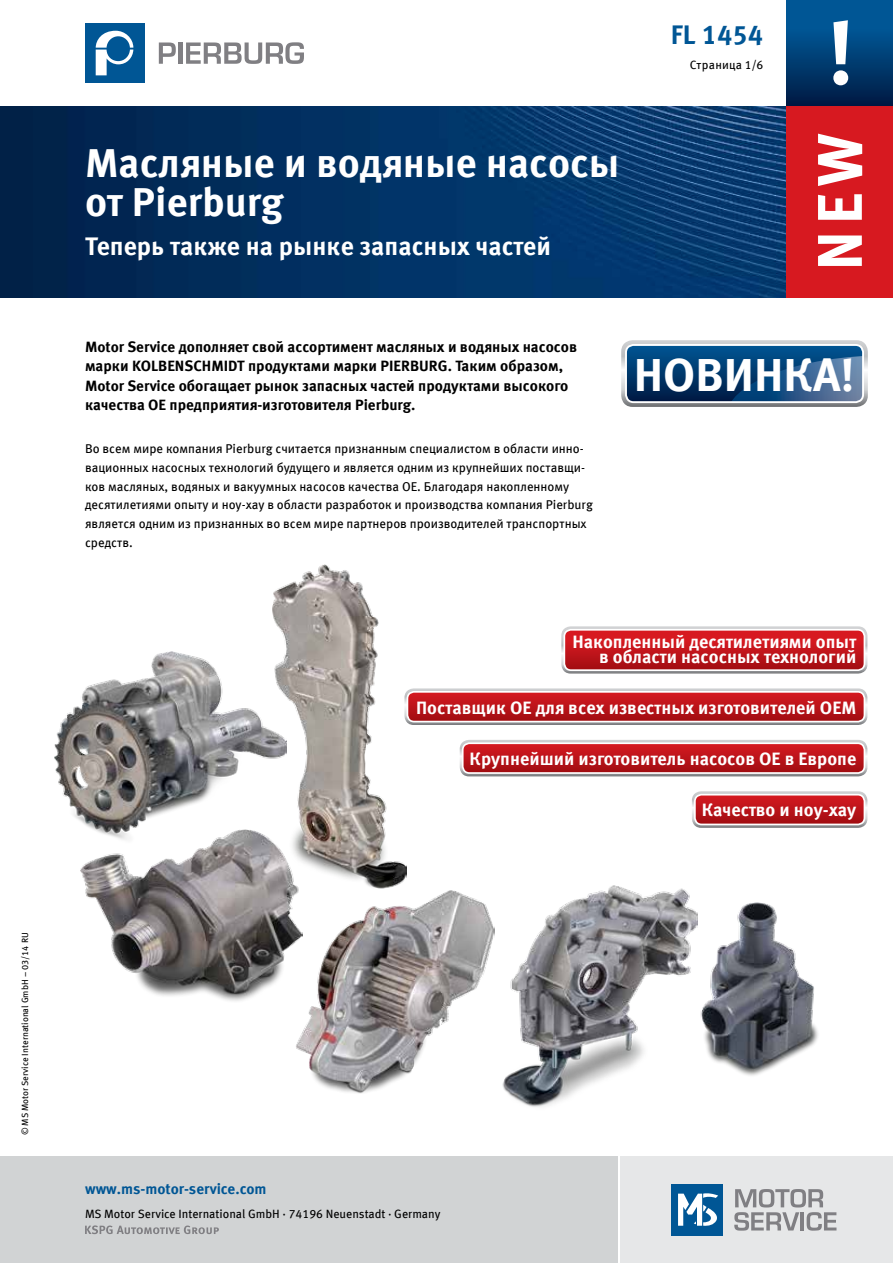
<style>
.page{position:relative;width:893px;height:1263px;background:#fff}
.page>*{position:absolute;margin:0;border:0;box-sizing:border-box;transform-origin:0 0}
.t1{font:700 63px "Meta OFC";color:#fff}
.t2{font:700 46.5px "Meta OFC";color:#fff}
.t3{font:700 40.5px/39px "Meta OFC";color:#fff}
.t4{font:700 27px "Meta OFC";color:#005695}
.t5{font:700 25.5px "Meta OFC";color:#fff}
.t6{font:700 18px/15px "Meta OFC";color:#fff;text-align:right}
.t7{font:700 15px/19.5px "Meta OFC";color:#000}
.t8{font:700 15px "Meta OFC";color:#005695}
.t9{font:12.75px/18.8px "Meta OFC";color:#000}
.t10{font:12px "Meta OFC";color:#000}
.t11{font:9px "Meta OFC";color:#000}
</style>
<div class="page">
<div style="left:621px;top:1157px;width:272px;height:106px;background:#e6e7e8"></div>
<div style="left:0;top:1157px;width:617px;height:106px;background:#d1d3d4"></div>
<div style="left:672px;top:1184px;width:51px;height:51px;background:#005695"></div>
<svg style="left:678px;top:1193px;width:40px;height:33px"></svg>
<svg style="left:734px;top:1189px;width:102px;height:42px"></svg>
<svg style="left:85px;top:1225px;width:134px;height:9px"></svg>
<img style="left:0;top:106px;width:787px;height:192px">
<div style="left:787px;top:0;width:106px;height:106px;background:linear-gradient(to bottom,#0063a6,#001e48)"></div>
<svg style="left:833px;top:20px;width:15px;height:65px"></svg>
<div style="left:787px;top:106px;width:106px;height:192px;background:#d71920"></div>
<div style="left:85px;top:23px;width:60px;height:60px;background:#005695"></div>
<svg style="left:96px;top:31px;width:37px;height:44px"></svg>
<svg style="left:159px;top:42px;width:17px;height:22px"></svg>
<hr style="left:179px;top:42px;width:4px;height:22px;background:#807f83">
<svg style="left:186px;top:42px;width:118px;height:22px"></svg>
<img style="left:54px;top:652px;width:218px;height:178px">
<img style="left:272px;top:565px;width:135px;height:324px">
<img style="left:80px;top:830px;width:223px;height:171px">
<img style="left:502px;top:885px;width:188px;height:222px">
<img style="left:294px;top:890px;width:201px;height:204px">
<img style="left:677px;top:903px;width:141px;height:179px">
<svg style="left:621px;top:340px;width:247px;height:67px;background:#2d5b86"></svg>
<div style="left:625px;top:344px;width:239px;height:59px;border:2px solid #fff;border-radius:8px"></div>
<svg style="left:692px;top:791px;width:175px;height:37px;background:#bb393e"></svg>
<div style="left:694px;top:794px;width:171px;height:31px;border:2px solid #fff;border-radius:7px"></div>
<svg style="left:460px;top:740px;width:407px;height:36px;background:#b92a30"></svg>
<div style="left:462px;top:742px;width:403px;height:32px;border:2px solid #fff;border-radius:7px"></div>
<svg style="left:404px;top:688px;width:463px;height:37px;background:#bb363b"></svg>
<div style="left:407px;top:691px;width:458px;height:31px;border:2px solid #fff;border-radius:7px"></div>
<svg style="left:561px;top:626px;width:306px;height:47px;background:#c22d33"></svg>
<div style="left:563px;top:629px;width:302px;height:42px;border:2px solid #fff;border-radius:7px"></div>
<p class="t11" style="left:19px;top:1135px;width:204px;rotate:-90deg">© MS Motor Service International GmbH – 03/14 RU</p>
<h3 class="t3" style="left:85px;top:144px;width:536px">Масляные и водяные насосы от Pierburg</h3>
<h3 class="t5" style="left:85px;top:230px;width:467px">Теперь также на рынке запасных частей</h3>
<h3 class="t4" style="left:671px;top:17px;width:94px">FL 1454</h3>
<p class="t10" style="left:690px;top:57px;width:75px">Страница 1/6</p>
<h1 class="t1" style="left:800px;top:271px;width:139px;rotate:-90deg">NEW</h1>
<p class="t7" style="left:85px;top:337px;width:494px">Motor Service дополняет свой ассортимент масляных и водяных насосов марки KOLBENSCHMIDT продуктами марки PIERBURG. Таким образом, Motor Service обогащает рынок запасных частей продуктами высокого качества OE предприятия-изготовителя Pierburg.</p>
<p class="t9" style="left:85px;top:439px;width:509px">Во всем мире компания Pierburg считается признанным специалистом в области инно&shy;вационных насосных технологий будущего и является одним из крупнейших поставщи&shy;ков масляных, водяных и вакуумных насосов качества OE. Благодаря накопленному десятилетиями опыту и ноу-хау в области разработок и производства компания Pierburg является одним из признанных во всем мире партнеров производителей транспортных средств.</p>
<h2 class="t2" style="left:634px;top:345px;width:222px">НОВИНКА!</h2>
<h3 class="t6" style="left:572px;top:635px;width:285px">Накопленный десятилетиями опыт в области насосных технологий</h3>
<h3 class="t6" style="left:416px;top:700px;width:442px">Поставщик OE для всех известных изготовителей OEM</h3>
<h3 class="t6" style="left:470px;top:751px;width:388px">Крупнейший изготовитель насосов OE в Европе</h3>
<p class="t8" style="left:85px;top:1179px;width:183px">www.ms-motor-service.com</p>
<p class="t10" style="left:85px;top:1206px;width:357px">MS Motor Service International GmbH · 74196 Neuenstadt · Germany</p>
<h3 class="t6" style="left:702px;top:803px;width:156px">Качество и ноу-хау</h3>
</div>
